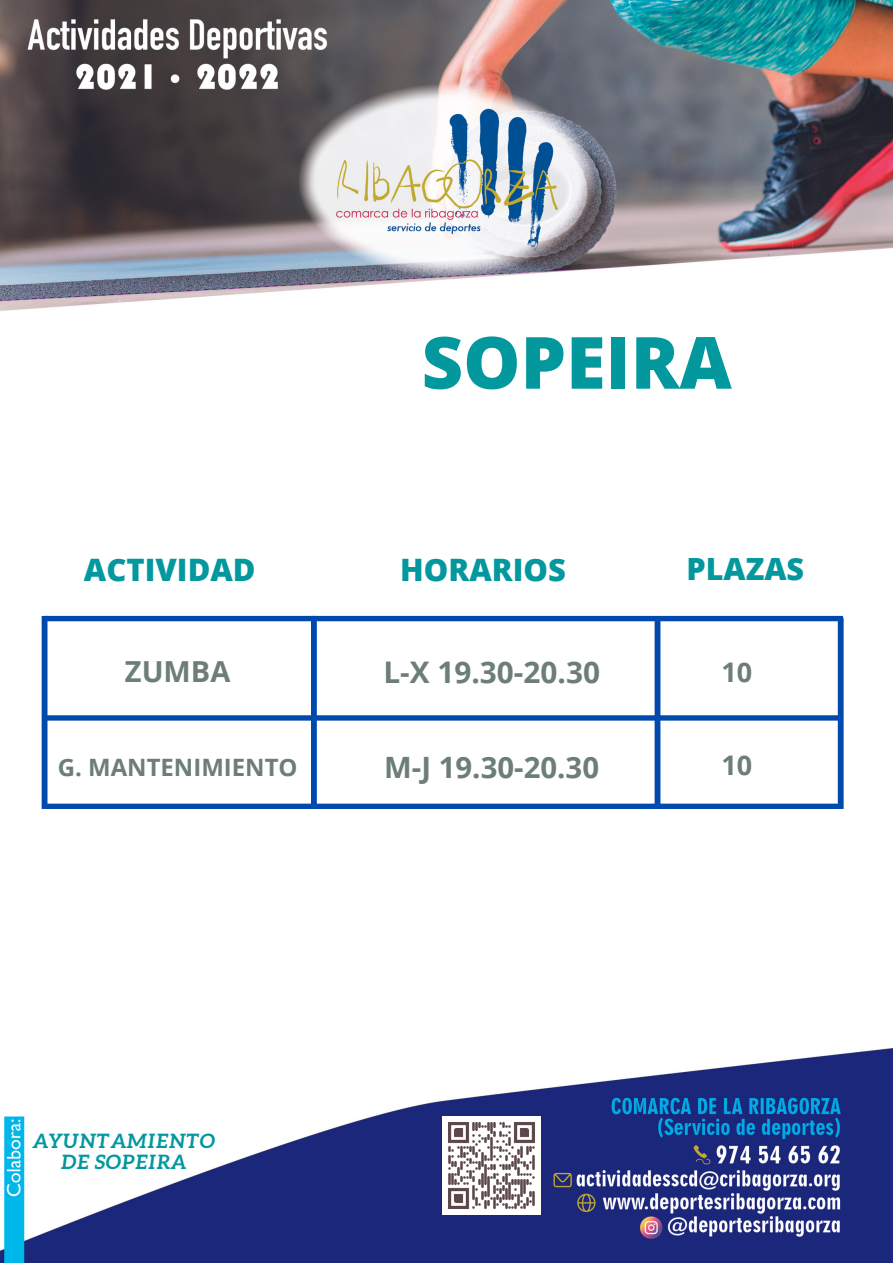
<style>
.page{position:relative;width:893px;height:1263px;background:#fff}
.page>*{position:absolute;margin:0;border:0;box-sizing:border-box;transform-origin:0 0}
.t1{font:800 72px "Open Sans";color:#03989e}
.t2{font:800 30.9px "Open Sans";color:#03989e}
.t3{font:800 30.6px "Open Sans";color:#03989e}
.t4{font:700 29.78px "Open Sans";color:#6d7d77}
.t5{font:700 29.4px "Open Sans";color:#6d7d77}
.t6{font:700 28.95px "Open Sans";color:#6d7d77}
.t7{font:700 27px "Open Sans";color:#6d7d77}
.t8{font:700 23.92px "Open Sans";color:#6d7d77}
.t9{font:italic 700 19.95px/20.9px "Aleo";color:#03989e;text-align:center}
</style>
<div class="page">
<img style="left:0;top:0;width:893px;height:1263px">
<div style="left:46px;top:318px;width:834px;height:60px;background:#fff"></div>
<div style="left:290px;top:602px;width:274px;height:207px;background:#fff"></div>
<div style="left:610px;top:618px;width:241px;height:295px;background:#fff"></div>
<svg style="left:68px;top:570px;width:786px;height:6px"></svg>
<svg style="left:42px;top:616px;width:801px;height:193px"></svg>
<img style="left:443px;top:1116px;width:97px;height:98px">
<p class="t1" style="left:421px;top:312px;width:312px">SOPEIRA</p>
<p class="t2" style="left:84px;top:548px;width:173px">ACTIVIDAD</p>
<p class="t2" style="left:400px;top:548px;width:167px">HORARIOS</p>
<p class="t3" style="left:686px;top:548px;width:119px">PLAZAS</p>
<p class="t6" style="left:125px;top:651px;width:107px">ZUMBA</p>
<p class="t4" style="left:383px;top:651px;width:218px">L-X 19.30-20.30</p>
<p class="t7" style="left:721px;top:653px;width:32px">10</p>
<p class="t8" style="left:58px;top:751px;width:241px">G. MANTENIMIENTO</p>
<p class="t5" style="left:384px;top:747px;width:216px">M-J 19.30-20.30</p>
<p class="t7" style="left:721px;top:746px;width:32px">10</p>
<p class="t9" style="left:32px;top:1130px;width:184px">AYUNTAMIENTO<br>DE SOPEIRA</p>
</div>
